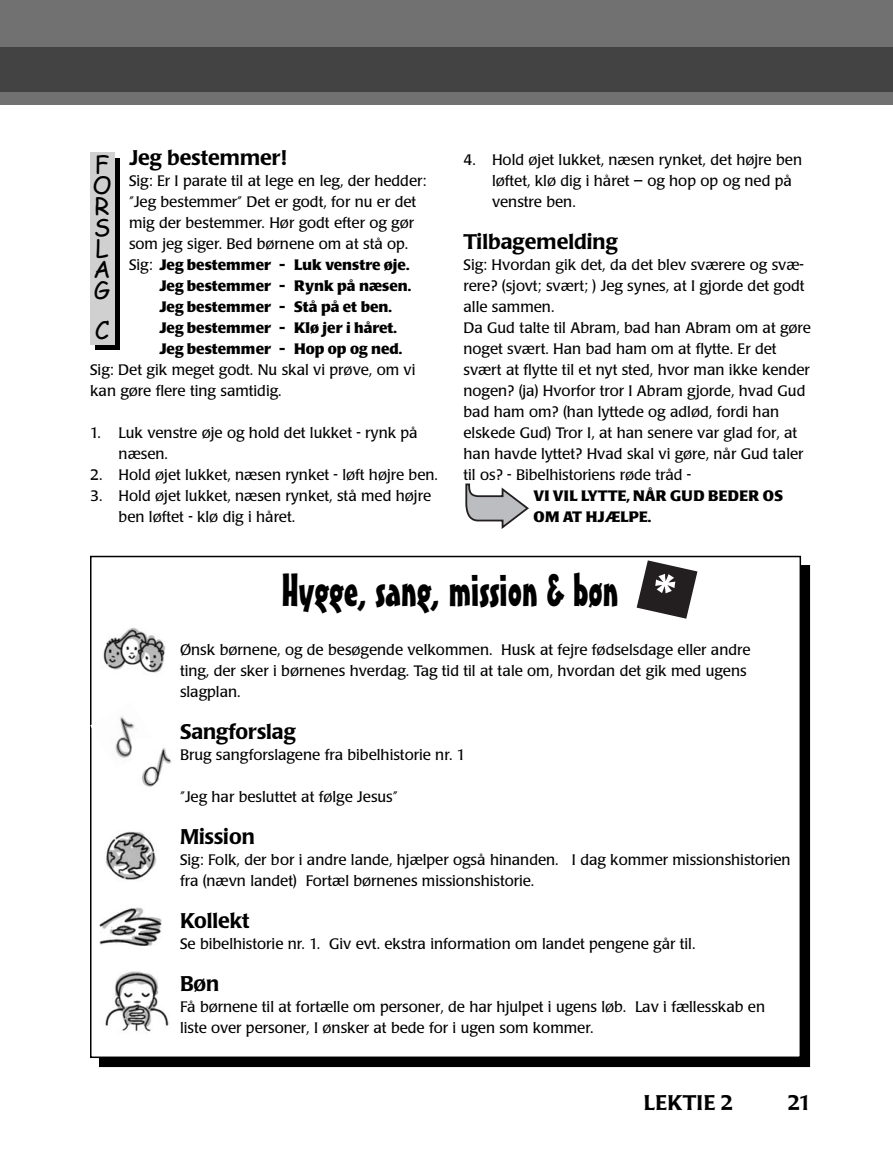
<style>
.page{position:relative;width:893px;height:1149px;background:#fff}
.page>*{position:absolute;margin:0;border:0;box-sizing:border-box;transform-origin:0 0}
.t1{font:45px "Mister Earl BT";color:#000}
.t2{font:24px/21px "Comic Sans MS";color:#000}
.t3{font:500 21px "Poppl Laudatio";color:#000}
.t4{font:15px/21px "Poppl Laudatio";color:#000}
.t5{font:700 15px/21px "Poppl Laudatio";color:#000}
.s1{font-weight:700}
</style>
<div class="page">
<div style="left:0;top:0;width:893px;height:104px;background:#717171"></div>
<div style="left:0;top:47px;width:893px;height:44px;background:#434343"></div>
<div style="left:100px;top:565px;width:709px;height:500px;background:#000"></div>
<div style="left:91px;top:556px;width:709px;height:500px;background:#fff"></div>
<img style="left:103px;top:628px;width:63px;height:45px">
<img style="left:99px;top:907px;width:63px;height:39px">
<img style="left:105px;top:971px;width:64px;height:61px">
<img style="left:105px;top:831px;width:51px;height:49px">
<img style="left:90px;top:701px;width:45px;height:68px">
<img style="left:132px;top:739px;width:39px;height:48px">
<svg style="left:465px;top:483px;width:64px;height:46px"></svg>
<svg style="left:96px;top:158px;width:24px;height:191px"></svg>
<div style="left:90px;top:152px;width:24px;height:192px;background:#d0d0d0"></div>
<svg style="left:637px;top:560px;width:60px;height:58px"></svg>
<h3 class="t3" style="left:129px;top:148px;width:159px">Jeg bestemmer!</h3>
<p class="t4" style="left:129px;top:171px;width:299px">Sig: Er I parate til at lege en leg, der hedder: ”Jeg bestemmer” Det er godt, for nu er det mig der bestemmer. Hør godt efter og gør som jeg siger. Bed børnene om at stå op.<br>Sig: <span class="s1">Jeg bestemmer - Luk venstre øje.</span></p>
<p class="t5" style="left:159px;top:276px;width:253px">Jeg bestemmer - Rynk på næsen.<br>Jeg bestemmer - Stå på et ben.<br>Jeg bestemmer - Klø jer i håret.<br>Jeg bestemmer - Hop op og ned.</p>
<p class="t4" style="left:90px;top:360px;width:327px">Sig: Det gik meget godt. Nu skal vi prøve, om vi kan gøre flere ting samtidig.</p>
<p class="t4" style="left:119px;top:423px;width:301px;text-indent:-28px">1. Luk venstre øje og hold det lukket - rynk på næsen.</p>
<p class="t4" style="left:90px;top:465px;width:349px">2. Hold øjet lukket, næsen rynket - løft højre ben.</p>
<p class="t4" style="left:119px;top:486px;width:314px;text-indent:-28px">3. Hold øjet lukket, næsen rynket, stå med højre ben løftet - klø dig i håret.</p>
<h2 class="t2" style="left:92px;top:153px;width:21px">F<br>O<br>R<br>S<br>L<br>A<br>G</h2>
<h2 class="t2" style="left:95px;top:318px;width:16px">C</h2>
<p class="t4" style="left:492px;top:150px;width:312px;text-indent:-28px">4. Hold øjet lukket, næsen rynket, det højre ben løftet, klø dig i håret – og hop op og ned på venstre ben.</p>
<h3 class="t3" style="left:463px;top:232px;width:156px">Tilbagemelding</h3>
<p class="t4" style="left:463px;top:255px;width:349px">Sig: Hvordan gik det, da det blev sværere og svæ&shy;rere? (sjovt; svært; ) Jeg synes, at I gjorde det godt alle sammen.<br>Da Gud talte til Abram, bad han Abram om at gøre noget svært. Han bad ham om at flytte. Er det svært at flytte til et nyt sted, hvor man ikke kender nogen? (ja) Hvorfor tror I Abram gjorde, hvad Gud bad ham om? (han lyttede og adlød, fordi han elskede Gud) Tror I, at han senere var glad for, at han havde lyttet? Hvad skal vi gøre, når Gud taler til os? - Bibelhistoriens røde tråd -</p>
<p class="t5" style="left:533px;top:486px;width:251px">VI VIL LYTTE, NÅR GUD BEDER OS<br>OM AT HJÆLPE.</p>
<h1 class="t1" style="left:281px;top:572px;width:339px">Hygge, sang, mission &amp; bøn</h1>
<p class="t4" style="left:180px;top:640px;width:572px">Ønsk børnene, og de besøgende velkommen. Husk at fejre fødselsdage eller andre ting, der sker i børnenes hverdag. Tag tid til at tale om, hvordan det gik med ugens slagplan.</p>
<h3 class="t3" style="left:180px;top:722px;width:117px">Sangforslag</h3>
<p class="t4" style="left:180px;top:745px;width:287px">Brug sangforslagene fra bibelhistorie nr. 1</p>
<p class="t4" style="left:180px;top:787px;width:219px">”Jeg har besluttet at følge Jesus”</p>
<h3 class="t3" style="left:180px;top:827px;width:76px">Mission</h3>
<p class="t4" style="left:180px;top:850px;width:612px">Sig: Folk, der bor i andre lande, hjælper også hinanden. I dag kommer missionshistorien fra (nævn landet) Fortæl børnenes missionshistorie.</p>
<h3 class="t3" style="left:180px;top:911px;width:71px">Kollekt</h3>
<p class="t4" style="left:180px;top:934px;width:517px">Se bibelhistorie nr. 1. Giv evt. ekstra information om landet pengene går til.</p>
<h3 class="t3" style="left:180px;top:974px;width:41px">Bøn</h3>
<p class="t4" style="left:180px;top:997px;width:587px">Få børnene til at fortælle om personer, de har hjulpet i ugens løb. Lav i fællesskab en liste over personer, I ønsker at bede for i ugen som kommer.</p>
<h3 class="t3" style="left:644px;top:1093px;width:91px">LEKTIE 2</h3>
<h3 class="t3" style="left:788px;top:1093px;width:25px">21</h3>
</div>
